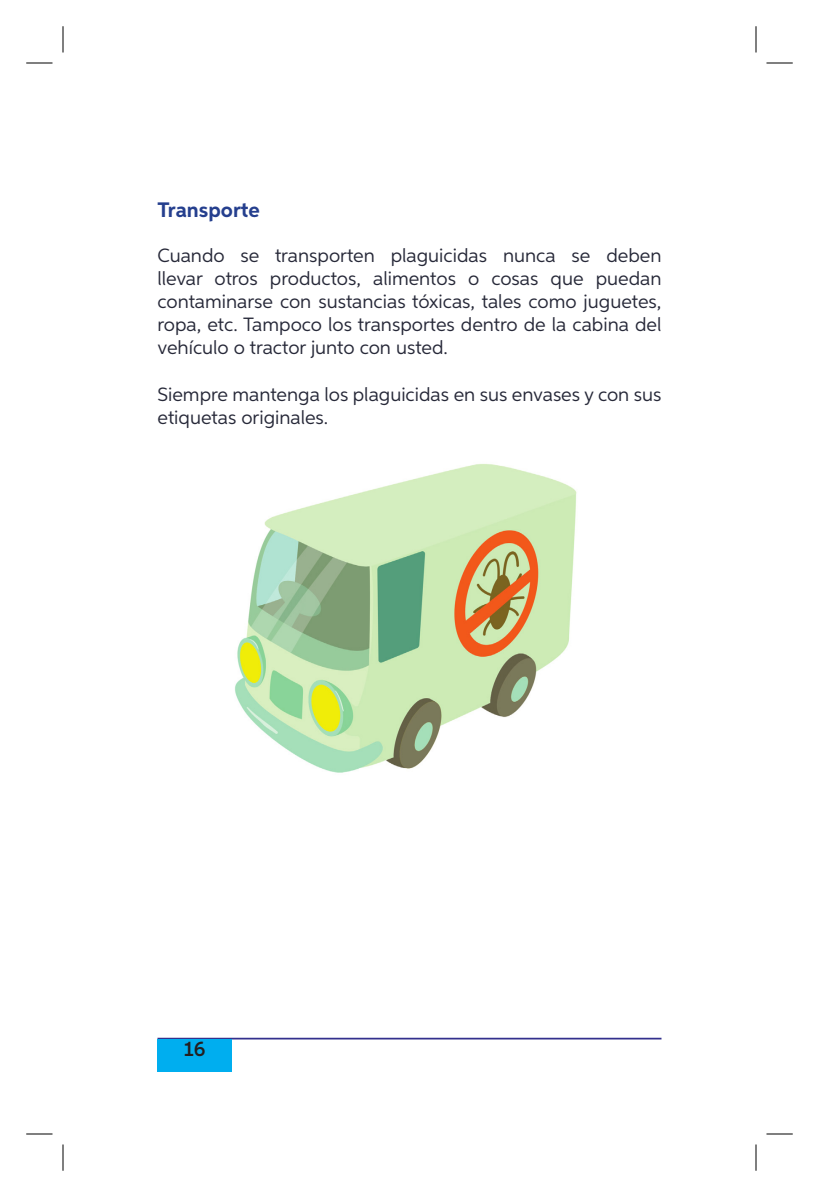
<style>
.page{position:relative;width:819px;height:1197px;background:#fff}
.page>*{position:absolute;margin:0;border:0;box-sizing:border-box;transform-origin:0 0}
.t1{font:700 21px "Aspira";color:#253f8e}
.t2{font:600 21px "Aspira";color:#231f20}
.t3{font:19.25px/23.1px "Aspira";color:#262838;text-align:justify}
</style>
<div class="page">
<hr style="left:158px;top:1038px;width:504px;height:2px;background:#33308d">
<div style="left:158px;top:1040px;width:74px;height:32px;background:#00aeef"></div>
<img style="left:235px;top:464px;width:342px;height:309px">
<svg style="left:26px;top:63px;width:26px;height:1px"></svg>
<svg style="left:766px;top:63px;width:27px;height:1px"></svg>
<svg style="left:26px;top:1134px;width:26px;height:1px"></svg>
<svg style="left:766px;top:1134px;width:27px;height:1px"></svg>
<svg style="left:63px;top:26px;width:1px;height:26px"></svg>
<svg style="left:63px;top:1144px;width:1px;height:27px"></svg>
<svg style="left:756px;top:26px;width:1px;height:26px"></svg>
<svg style="left:756px;top:1144px;width:1px;height:27px"></svg>
<p class="t1" style="left:158px;top:197px;width:104px">Transporte</p>
<p class="t3" style="left:158px;top:244px;width:505px">Cuando se transporten plaguicidas nunca se deben llevar otros productos, alimentos o cosas que puedan contaminarse con sustancias tóxicas, tales como juguetes, ropa, etc. Tampoco los transportes dentro de la cabina del vehículo o tractor junto con usted.</p>
<p class="t3" style="left:158px;top:382px;width:505px">Siempre mantenga los plaguicidas en sus envases y con sus etiquetas originales.</p>
<p class="t2" style="left:184px;top:1036px;width:23px">16</p>
</div>
